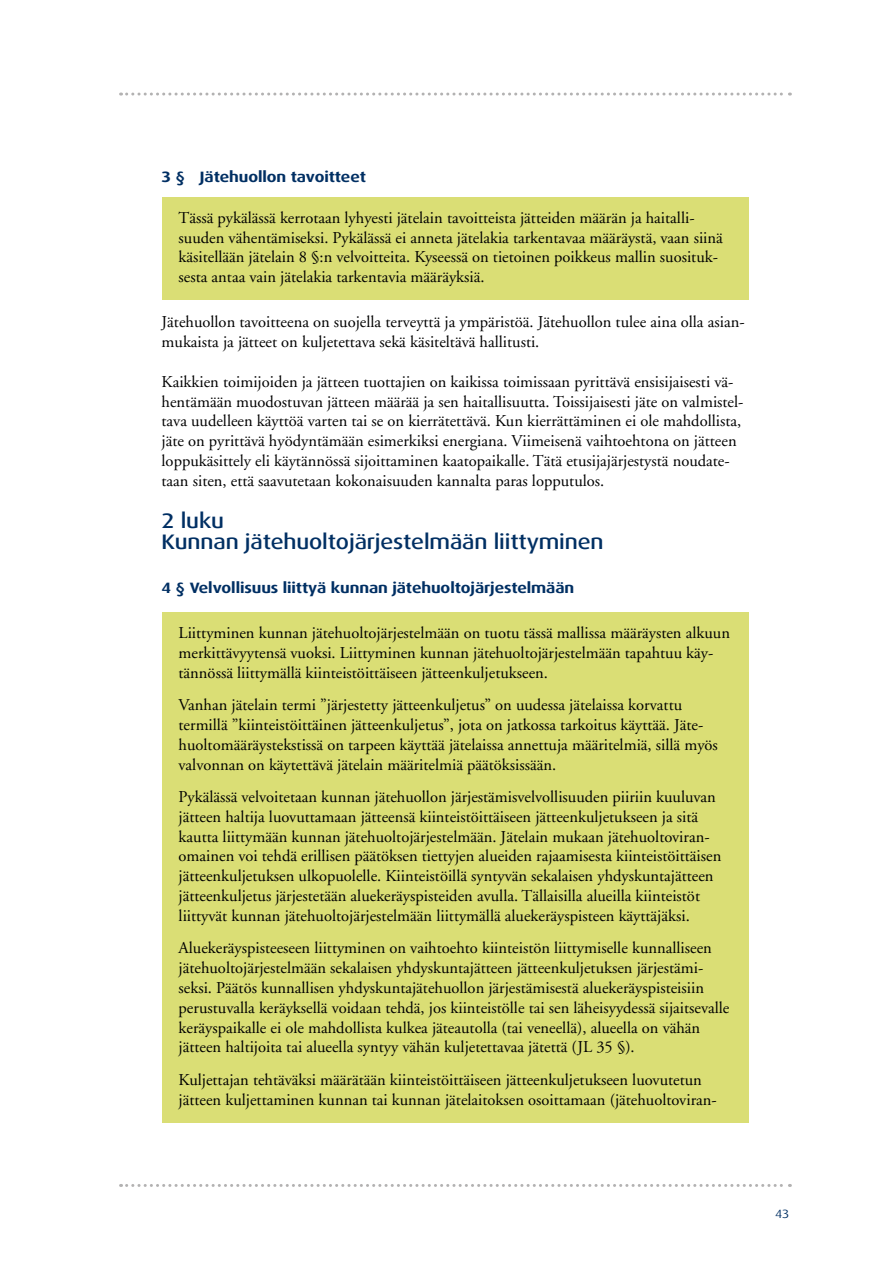
<style>
.page{position:relative;width:893px;height:1263px;background:#fff}
.page>*{position:absolute;margin:0;border:0;box-sizing:border-box;transform-origin:0 0}
.t1{font:500 21px/21px "Dax Wide";letter-spacing:-.005em;color:#002f63}
.t2{font:16.5px/19.8px "Adobe Garamond";color:#000}
.t3{font:700 15px "Dax Wide";letter-spacing:-.005em;color:#002f63}
.t4{font:12px "Dax Wide";color:#002f63}
</style>
<div class="page">
<svg style="left:121px;top:93px;width:669px;height:3px"></svg>
<svg style="left:121px;top:1184px;width:669px;height:3px"></svg>
<div style="left:162px;top:612px;width:586px;height:511px;background:#dade75"></div>
<div style="left:162px;top:198px;width:586px;height:102px;background:#dade75"></div>
<p class="t3" style="left:162px;top:168px;width:206px">3 § Jätehuollon tavoitteet</p>
<p class="t2" style="left:179px;top:208px;width:546px">Tässä pykälässä kerrotaan lyhyesti jätelain tavoitteista jätteiden määrän ja haitalli&shy;suuden vähentämiseksi. Pykälässä ei anneta jätelakia tarkentavaa määräystä, vaan siinä käsitellään jätelain 8 §:n velvoitteita. Kyseessä on tietoinen poikkeus mallin suosituk&shy;sesta antaa vain jätelakia tarkentavia määräyksiä.</p>
<p class="t2" style="left:162px;top:313px;width:584px">Jätehuollon tavoitteena on suojella terveyttä ja ympäristöä. Jätehuollon tulee aina olla asian&shy;mukaista ja jätteet on kuljetettava sekä käsiteltävä hallitusti.</p>
<p class="t2" style="left:162px;top:372px;width:583px">Kaikkien toimijoiden ja jätteen tuottajien on kaikissa toimissaan pyrittävä ensisijaisesti vä&shy;hentämään muodostuvan jätteen määrää ja sen haitallisuutta. Toissijaisesti jäte on valmistel&shy;tava uudelleen käyttöä varten tai se on kierrätettävä. Kun kierrättäminen ei ole mahdollista, jäte on pyrittävä hyödyntämään esimerkiksi energiana. Viimeisenä vaihtoehtona on jätteen loppukäsittely eli käytännössä sijoittaminen kaatopaikalle. Tätä etusijajärjestystä noudate&shy;taan siten, että saavutetaan kokonaisuuden kannalta paras lopputulos.</p>
<p class="t1" style="left:162px;top:510px;width:444px">2 luku<br>Kunnan jätehuoltojärjestelmään liittyminen</p>
<p class="t3" style="left:162px;top:579px;width:414px">4 § Velvollisuus liittyä kunnan jätehuoltojärjestelmään</p>
<p class="t2" style="left:179px;top:623px;width:553px">Liittyminen kunnan jätehuoltojärjestelmään on tuotu tässä mallissa määräysten alkuun merkittävyytensä vuoksi. Liittyminen kunnan jätehuoltojärjestelmään tapahtuu käy&shy;tännössä liittymällä kiinteistöittäiseen jätteenkuljetukseen.</p>
<p class="t2" style="left:179px;top:695px;width:541px">Vanhan jätelain termi ”järjestetty jätteenkuljetus” on uudessa jätelaissa korvattu termillä ”kiinteistöittäinen jätteenkuljetus”, jota on jatkossa tarkoitus käyttää. Jäte&shy;huoltomääräystekstissä on tarpeen käyttää jätelaissa annettuja määritelmiä, sillä myös valvonnan on käytettävä jätelain määritelmiä päätöksissään.</p>
<p class="t2" style="left:179px;top:787px;width:544px">Pykälässä velvoitetaan kunnan jätehuollon järjestämisvelvollisuuden piiriin kuuluvan jätteen haltija luovuttamaan jätteensä kiinteistöittäiseen jätteenkuljetukseen ja sitä kautta liittymään kunnan jätehuoltojärjestelmään. Jätelain mukaan jätehuoltoviran&shy;omainen voi tehdä erillisen päätöksen tiettyjen alueiden rajaamisesta kiinteistöittäisen jätteenkuljetuksen ulkopuolelle. Kiinteistöillä syntyvän sekalaisen yhdyskuntajätteen jätteenkuljetus järjestetään aluekeräyspisteiden avulla. Tällaisilla alueilla kiinteistöt liittyvät kunnan jätehuoltojärjestelmään liittymällä aluekeräyspisteen käyttäjäksi.</p>
<p class="t2" style="left:179px;top:939px;width:552px">Aluekeräyspisteeseen liittyminen on vaihtoehto kiinteistön liittymiselle kunnalliseen jätehuoltojärjestelmään sekalaisen yhdyskuntajätteen jätteenkuljetuksen järjestämi&shy;seksi. Päätös kunnallisen yhdyskuntajätehuollon järjestämisestä aluekeräyspisteisiin perustuvalla keräyksellä voidaan tehdä, jos kiinteistölle tai sen läheisyydessä sijaitsevalle keräyspaikalle ei ole mahdollista kulkea jäteautolla (tai veneellä), alueella on vähän jätteen haltijoita tai alueella syntyy vähän kuljetettavaa jätettä (JL 35 §).</p>
<p class="t2" style="left:179px;top:1070px;width:540px">Kuljettajan tehtäväksi määrätään kiinteistöittäiseen jätteenkuljetukseen luovutetun jätteen kuljettaminen kunnan tai kunnan jätelaitoksen osoittamaan (jätehuoltoviran-</p>
<p class="t4" style="left:775px;top:1206px;width:16px">43</p>
</div>
